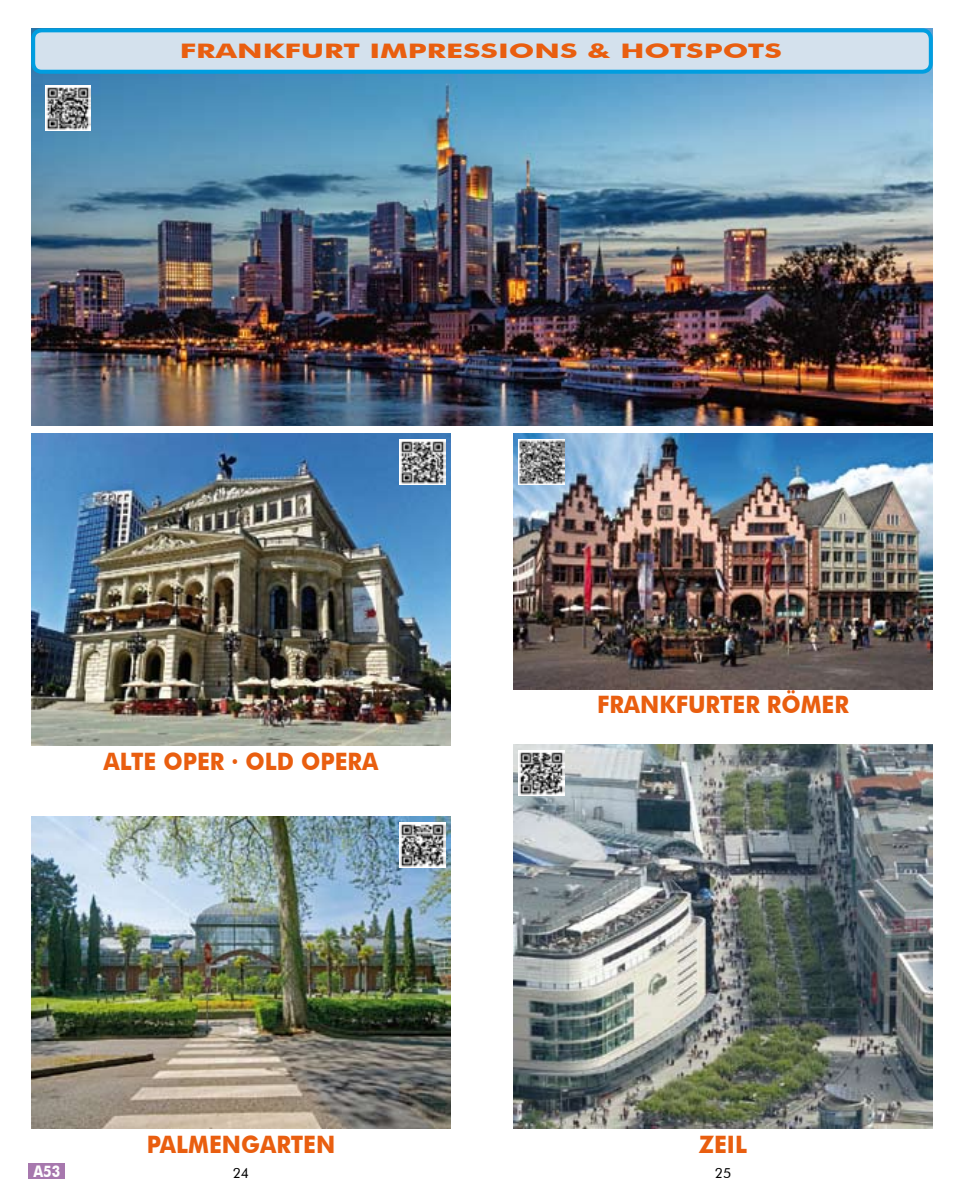
<style>
.page{position:relative;width:964px;height:1191px;background:#fff}
.page>*{position:absolute;margin:0;border:0;box-sizing:border-box;transform-origin:0 0}
.t1{font:700 24px "Futura BT";color:#e95e0f;scale:.94 1}
.t2{font:700 20px "Futura BT";color:#e95e0f;scale:1.5 1}
.t3{font:700 16px "Futura BT";color:#fff;scale:.85 1}
.t4{font:14px "Futura BT";color:#000}
</style>
<div class="page">
<div style="left:28px;top:1162px;width:37px;height:16px;background:#a778ae"></div>
<img style="left:513px;top:744px;width:420px;height:384px">
<img style="left:31px;top:816px;width:420px;height:312px">
<img style="left:513px;top:434px;width:420px;height:255px">
<img style="left:31px;top:434px;width:420px;height:312px">
<img style="left:31px;top:28px;width:902px;height:397px">
<div style="left:33px;top:30px;width:898px;height:42px;background:#d4e1ed;border-radius:9px"></div>
<div style="left:31px;top:28px;width:902px;height:46px;border:4px solid #009ee0;border-radius:9px"></div>
<img style="left:400px;top:439px;width:45px;height:46px">
<img style="left:400px;top:822px;width:45px;height:45px">
<img style="left:519px;top:439px;width:45px;height:46px">
<img style="left:519px;top:750px;width:45px;height:45px">
<img style="left:45px;top:85px;width:46px;height:45px">
<p class="t2" style="left:180px;top:38px;width:403px">FRANKFURT IMPRESSIONS &amp; HOTSPOTS</p>
<p class="t1" style="left:104px;top:746px;width:294px">ALTE OPER · OLD OPERA</p>
<p class="t1" style="left:147px;top:1129px;width:202px">PALMENGARTEN</p>
<p class="t1" style="left:597px;top:690px;width:269px">FRANKFURTER RÖMER</p>
<p class="t1" style="left:699px;top:1129px;width:53px">ZEIL</p>
<p class="t3" style="left:33px;top:1161px;width:33px">A53</p>
<p class="t4" style="left:233px;top:1164px;width:18px">24</p>
<p class="t4" style="left:715px;top:1164px;width:18px">25</p>
</div>
